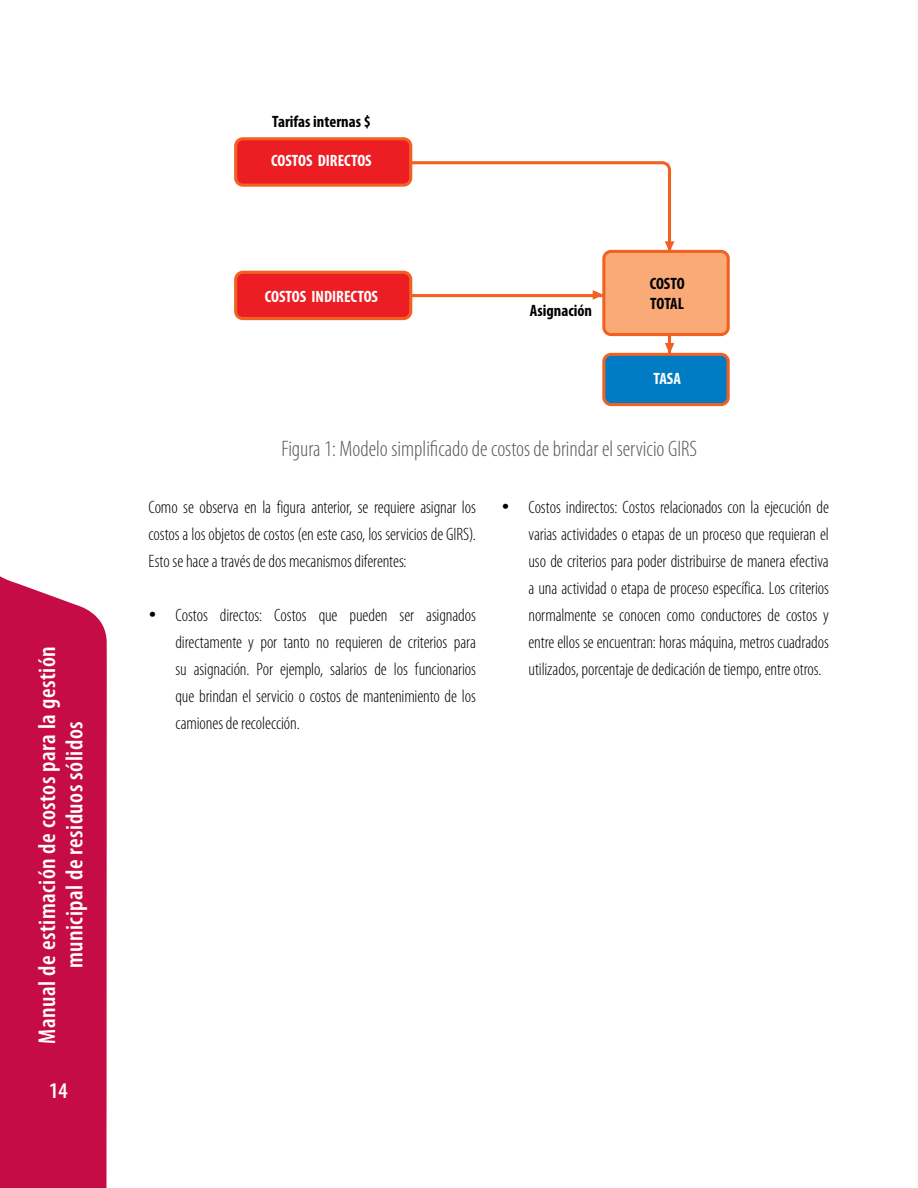
<style>
.page{position:relative;width:918px;height:1188px;background:#fff}
.page>*{position:absolute;margin:0;border:0;box-sizing:border-box;transform-origin:0 0}
.t1{font:600 condensed 24.3px/27.3px "Myriad Pro";letter-spacing:.02em;color:#fff;text-align:center}
.t2{font:300 condensed 22.5px "Myriad Pro";color:#58595b}
.t3{font:600 condensed 22.5px "Myriad Pro";color:#fff}
.t4{font:300 condensed 18px/27px "Myriad Pro";letter-spacing:-.005em;color:#000;text-align:justify}
.t5{font:700 condensed 16.5px/19.8px "Myriad Pro";color:#000}
.t6{font:700 condensed 16.5px "Myriad Pro";color:#fff}
</style>
<div class="page">
<div style="left:0;top:576px;width:107px;height:612px;background:#c60c46"></div>
<svg style="left:388px;top:161px;width:283px;height:192px"></svg>
<hr style="left:388px;top:294px;width:234px;height:3px;background:#f16122">
<div style="left:236px;top:139px;width:175px;height:46px;background:#ed1d24;border-radius:7px"></div>
<div style="left:234px;top:137px;width:178px;height:50px;border:3px solid #f16122;border-radius:7px"></div>
<div style="left:236px;top:272px;width:175px;height:47px;background:#ed1d24;border-radius:7px"></div>
<div style="left:234px;top:271px;width:178px;height:49px;border:3px solid #f16122;border-radius:7px"></div>
<div style="left:604px;top:251px;width:124px;height:84px;background:#f9aa76;border-radius:7px"></div>
<div style="left:602px;top:250px;width:128px;height:86px;border:3px solid #f16122;border-radius:7px"></div>
<div style="left:604px;top:354px;width:124px;height:51px;background:#007cc4;border-radius:7px"></div>
<div style="left:602px;top:353px;width:128px;height:53px;border:3px solid #f16122;border-radius:7px"></div>
<svg style="left:665px;top:241px;width:9px;height:11px"></svg>
<svg style="left:593px;top:290px;width:11px;height:10px"></svg>
<svg style="left:665px;top:343px;width:9px;height:11px"></svg>
<h1 class="t1" style="left:33px;top:1044px;width:399px;rotate:-90deg">Manual de estimación de costos para la gestión municipal de residuos sólidos</h1>
<p class="t3" style="left:49px;top:1077px;width:20px">14</p>
<p class="t5" style="left:272px;top:111px;width:100px">Tarifas internas $</p>
<p class="t6" style="left:271px;top:150px;width:102px">COSTOS DIRECTOS</p>
<p class="t6" style="left:265px;top:286px;width:115px">COSTOS INDIRECTOS</p>
<p class="t5" style="left:530px;top:301px;width:64px">Asignación</p>
<p class="t5" style="left:650px;top:274px;width:36px">COSTO<br>TOTAL</p>
<p class="t6" style="left:653px;top:368px;width:29px">TASA</p>
<p class="t2" style="left:282px;top:436px;width:417px">Figura 1: Modelo simplificado de costos de brindar el servicio GIRS</p>
<p class="t4" style="left:148px;top:494px;width:329px">Como se observa en la figura anterior, se requiere asignar los costos a los objetos de costos (en este caso, los servicios de GIRS).<br>Esto se hace a través de dos mecanismos diferentes:</p>
<p class="t4" style="left:176px;top:602px;width:302px;text-indent:-27px">• Costos directos: Costos que pueden ser asignados directamente y por tanto no requieren de criterios para su asignación. Por ejemplo, salarios de los funcionarios que brindan el servicio o costos de mantenimiento de los camiones de recolección.</p>
<p class="t4" style="left:528px;top:494px;width:302px;text-indent:-27px">• Costos indirectos: Costos relacionados con la ejecución de varias actividades o etapas de un proceso que requieran el uso de criterios para poder distribuirse de manera efectiva a una actividad o etapa de proceso específica. Los criterios normalmente se conocen como conductores de costos y entre ellos se encuentran: horas máquina, metros cuadrados utilizados, porcentaje de dedicación de tiempo, entre otros.</p>
</div>
